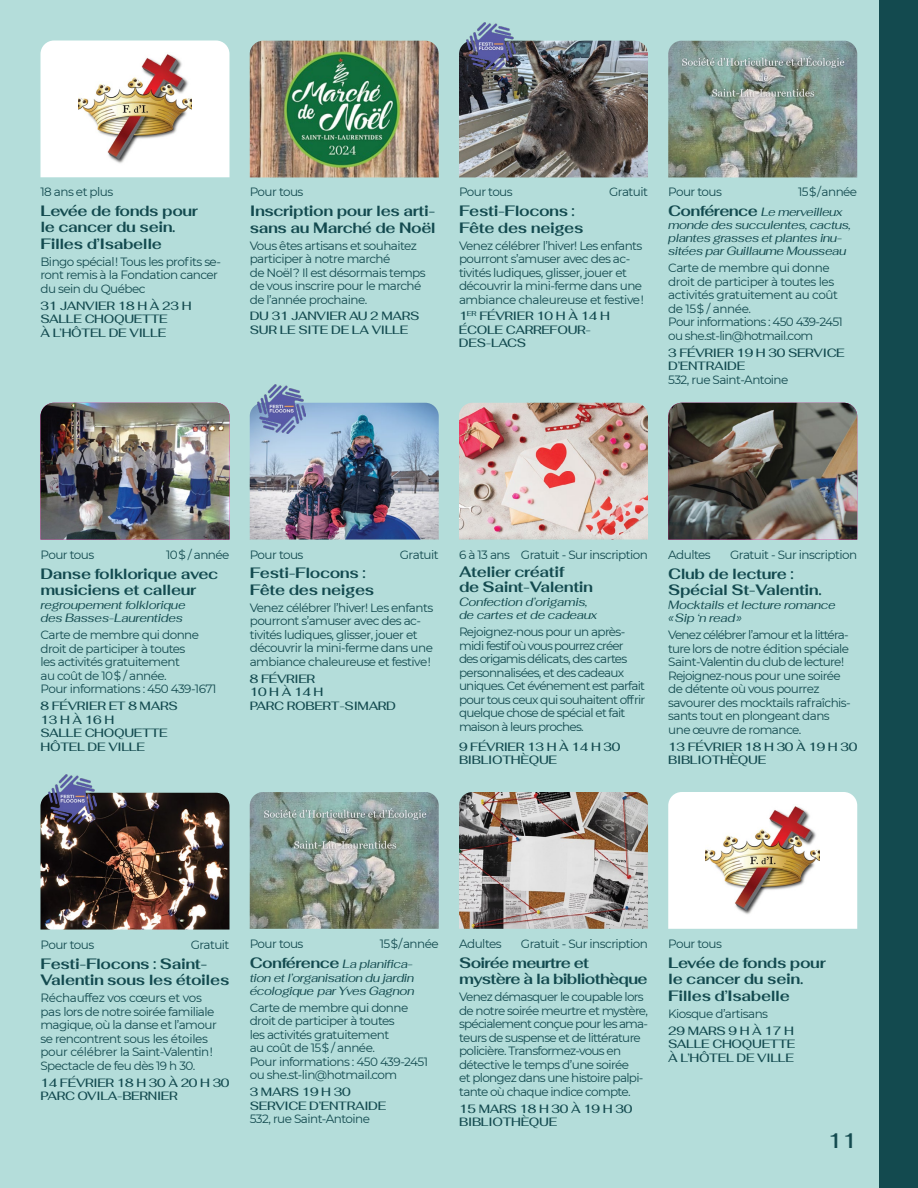
<style>
.page{position:relative;width:918px;height:1188px;background:#fff}
.page>*{position:absolute;margin:0;border:0;box-sizing:border-box;transform-origin:0 0}
.t1{font:500 21px "Fahkwang";color:#134a4f}
.t2{font:700 15px/16.5px "Fahkwang";letter-spacing:-.03em;color:#134a4f}
.t3{font:700 15px/16.5px "Fahkwang";letter-spacing:-.05em;color:#134a4f}
.t4{font:12px/13.5px "Montserrat";letter-spacing:-.045em;color:#134a4f}
.t5{font:500 12px/13.5px "Fahkwang";letter-spacing:-.025em;color:#134a4f}
.t6{font:italic 12px/13.5px "Fahkwang";letter-spacing:-.035em;color:#134a4f}
.s1{font-weight:700;font-style:normal;font-size:15px}
</style>
<div class="page">
<div style="left:0;top:0;width:912px;height:1188px;background:#b4ddda"></div>
<div style="left:879px;top:0;width:39px;height:1188px;background:#134a4f"></div>
<div style="left:40px;top:40px;width:190px;height:137px;background:#fff"></div>
<img style="left:78px;top:53px;width:114px;height:112px">
<img style="left:250px;top:41px;width:189px;height:136px">
<img style="left:668px;top:41px;width:189px;height:136px">
<img style="left:250px;top:792px;width:189px;height:137px">
<img style="left:459px;top:41px;width:189px;height:136px">
<img style="left:250px;top:403px;width:189px;height:137px">
<img style="left:459px;top:403px;width:189px;height:137px">
<img style="left:668px;top:403px;width:189px;height:137px">
<img style="left:40px;top:793px;width:190px;height:137px">
<img style="left:40px;top:403px;width:190px;height:137px">
<div style="left:668px;top:792px;width:189px;height:137px;background:#fff"></div>
<img style="left:706px;top:804px;width:114px;height:113px">
<img style="left:459px;top:792px;width:189px;height:137px">
<img style="left:48px;top:775px;width:49px;height:48px">
<img style="left:257px;top:385px;width:49px;height:48px">
<img style="left:467px;top:22px;width:48px;height:49px">
<p class="t4" style="left:40px;top:185px;width:74px">18 ans et plus</p>
<p class="t2" style="left:40px;top:202px;width:159px">Levée de fonds pour le cancer du sein.<br>Filles d’Isabelle</p>
<p class="t4" style="left:40px;top:254px;width:182px">Bingo spécial ! Tous les profits se&shy;ront remis à la Fondation cancer du sein du Québec</p>
<p class="t5" style="left:40px;top:298px;width:153px">31 JANVIER 18 H À 23 H<br>SALLE CHOQUETTE<br>À L’HÔTEL DE VILLE</p>
<p class="t4" style="left:250px;top:185px;width:55px">Pour tous</p>
<p class="t2" style="left:250px;top:202px;width:188px">Inscription pour les arti&shy;sans au Marché de Noël</p>
<p class="t4" style="left:250px;top:238px;width:177px">Vous êtes artisans et souhaitez participer à notre marché<br>de Noël ? Il est désormais temps de vous inscrire pour le marché de l’année prochaine.</p>
<p class="t5" style="left:250px;top:309px;width:171px">DU 31 JANVIER AU 2 MARS<br>SUR LE SITE DE LA VILLE</p>
<p class="t4" style="left:459px;top:185px;width:55px">Pour tous</p>
<p class="t4" style="left:609px;top:185px;width:40px">Gratuit</p>
<p class="t2" style="left:459px;top:202px;width:126px">Festi-Flocons :<br>Fête des neiges</p>
<p class="t4" style="left:459px;top:238px;width:187px">Venez célébrer l’hiver! Les enfants pourront s’amuser avec des ac&shy;tivités ludiques, glisser, jouer et découvrir la mini-ferme dans une ambiance chaleureuse et festive !</p>
<p class="t5" style="left:459px;top:309px;width:153px">1<sup>ER</sup> FÉVRIER 10 H À 14 H<br>ÉCOLE CARREFOUR-<br>DES-LACS</p>
<p class="t4" style="left:668px;top:185px;width:55px">Pour tous</p>
<p class="t4" style="left:798px;top:185px;width:61px">15 $ / année</p>
<p class="t6" style="left:668px;top:205px;width:184px;line-height:13px"><span class="s1">Conférence</span> Le merveilleux monde des succulentes, cactus, plantes grasses et plantes inu‑ sitées par Guillaume Mousseau</p>
<p class="t4" style="left:668px;top:261px;width:176px">Carte de membre qui donne droit de participer à toutes les activités gratuitement au coût de 15 $ / année.<br>Pour informations : 450 439-2451 ou she.st-lin@hotmail.com</p>
<p class="t5" style="left:668px;top:345px;width:178px">3 FÉVRIER 19 H 30 SERVICE<br>D’ENTRAIDE</p>
<p class="t4" style="left:668px;top:372px;width:122px">532, rue Saint-Antoine</p>
<p class="t4" style="left:40px;top:548px;width:55px">Pour tous</p>
<p class="t4" style="left:166px;top:548px;width:65px">10 $ / année</p>
<p class="t2" style="left:40px;top:565px;width:179px">Danse folklorique avec musiciens et calleur</p>
<p class="t6" style="left:40px;top:598px;width:147px">regroupement folklorique des Basses-Laurentides</p>
<p class="t4" style="left:40px;top:628px;width:177px">Carte de membre qui donne droit de participer à toutes<br>les activités gratuitement<br>au coût de 10 $ / année.<br>Pour informations : 450 439-1671</p>
<p class="t5" style="left:40px;top:699px;width:139px">8 FÉVRIER ET 8 MARS<br>13 H À 16 H<br>SALLE CHOQUETTE<br>HÔTEL DE VILLE</p>
<p class="t4" style="left:250px;top:547px;width:55px">Pour tous</p>
<p class="t4" style="left:400px;top:547px;width:40px">Gratuit</p>
<p class="t2" style="left:250px;top:564px;width:126px">Festi-Flocons :<br>Fête des neiges</p>
<p class="t4" style="left:250px;top:600px;width:185px">Venez célébrer l’hiver! Les enfants pourront s’amuser avec des ac&shy;tivités ludiques, glisser, jouer et découvrir la mini-ferme dans une ambiance chaleureuse et festive !</p>
<p class="t5" style="left:250px;top:671px;width:148px">8 FÉVRIER<br>10 H À 14 H<br>PARC ROBERT-SIMARD</p>
<p class="t4" style="left:459px;top:548px;width:190px">6 à 13 ans Gratuit - Sur inscription</p>
<p class="t2" style="left:459px;top:564px;width:136px;line-height:15px">Atelier créatif<br>de Saint-Valentin</p>
<p class="t6" style="left:459px;top:595px;width:140px">Confection d’origamis, de cartes et de cadeaux</p>
<p class="t4" style="left:459px;top:625px;width:188px">Rejoignez-nous pour un après&shy;midi festif où vous pourrez créer des origamis délicats, des cartes personnalisées, et des cadeaux uniques. Cet événement est parfait pour tous ceux qui souhaitent offrir quelque chose de spécial et fait maison à leurs proches.</p>
<p class="t5" style="left:459px;top:740px;width:163px">9 FÉVRIER 13 H À 14 H 30<br>BIBLIOTHÈQUE</p>
<p class="t4" style="left:668px;top:548px;width:44px">Adultes</p>
<p class="t4" style="left:730px;top:548px;width:128px">Gratuit - Sur inscription</p>
<p class="t2" style="left:668px;top:565px;width:155px">Club de lecture :<br>Spécial St-Valentin.</p>
<p class="t6" style="left:668px;top:598px;width:169px">Mocktails et lecture romance «Sip ‘n read»</p>
<p class="t4" style="left:668px;top:628px;width:184px">Venez célébrer l’amour et la littéra&shy;ture lors de notre édition spéciale<br>Saint-Valentin du club de lecture !<br>Rejoignez-nous pour une soirée de détente où vous pourrez savourer des mocktails rafraîchis&shy;sants tout en plongeant dans une œuvre de romance.</p>
<p class="t5" style="left:668px;top:739px;width:191px">13 FÉVRIER 18 H 30 À 19 H 30<br>BIBLIOTHÈQUE</p>
<p class="t4" style="left:40px;top:938px;width:55px">Pour tous</p>
<p class="t4" style="left:191px;top:938px;width:40px">Gratuit</p>
<p class="t2" style="left:40px;top:955px;width:190px">Festi-Flocons : Saint-<br>Valentin sous les étoiles</p>
<p class="t4" style="left:40px;top:991px;width:178px">Réchauffez vos cœurs et vos pas lors de notre soirée familiale magique, où la danse et l’amour se rencontrent sous les étoiles pour célébrer la Saint-Valentin !<br>Spectacle de feu dès 19 h 30.</p>
<p class="t5" style="left:40px;top:1075px;width:190px">14 FÉVRIER 18 H 30 À 20 H 30<br>PARC OVILA-BERNIER</p>
<p class="t4" style="left:250px;top:937px;width:55px">Pour tous</p>
<p class="t4" style="left:380px;top:937px;width:61px">15 $ / année</p>
<p class="t6" style="left:250px;top:957px;width:166px;text-align:justify"><span class="s1">Conférence</span> La planifica‑ tion et l’organisation du jardin écologique par Yves Gagnon</p>
<p class="t4" style="left:250px;top:1001px;width:180px">Carte de membre qui donne droit de participer à toutes<br>les activités gratuitement<br>au coût de 15 $ / année.<br>Pour informations : 450 439-2451 ou she.st-lin@hotmail.com</p>
<p class="t5" style="left:250px;top:1085px;width:138px">3 MARS 19 H 30<br>SERVICE D’ENTRAIDE</p>
<p class="t4" style="left:250px;top:1112px;width:122px">532, rue Saint-Antoine</p>
<p class="t4" style="left:459px;top:937px;width:44px">Adultes</p>
<p class="t4" style="left:521px;top:937px;width:128px">Gratuit - Sur inscription</p>
<p class="t3" style="left:459px;top:954px;width:190px">Soirée meurtre et mystère à la bibliothèque</p>
<p class="t4" style="left:459px;top:990px;width:190px">Venez démasquer le coupable lors de notre soirée meurtre et mystère, spécialement conçue pour les ama‑ teurs de suspense et de littérature policière. Transformez-vous en détective le temps d’une soirée<br>et plongez dans une histoire palpi&shy;tante où chaque indice compte.</p>
<p class="t5" style="left:459px;top:1101px;width:175px">15 MARS 18 H 30 À 19 H 30<br>BIBLIOTHÈQUE</p>
<p class="t4" style="left:668px;top:937px;width:55px">Pour tous</p>
<p class="t2" style="left:668px;top:954px;width:159px">Levée de fonds pour le cancer du sein.<br>Filles d’Isabelle</p>
<p class="t4" style="left:668px;top:1006px;width:101px">Kiosque d’artisans</p>
<p class="t5" style="left:668px;top:1023px;width:129px">29 MARS 9 H À 17 H<br>SALLE CHOQUETTE<br>À L’HÔTEL DE VILLE</p>
<h1 class="t1" style="left:827px;top:1122px;width:31px">11</h1>
</div>
